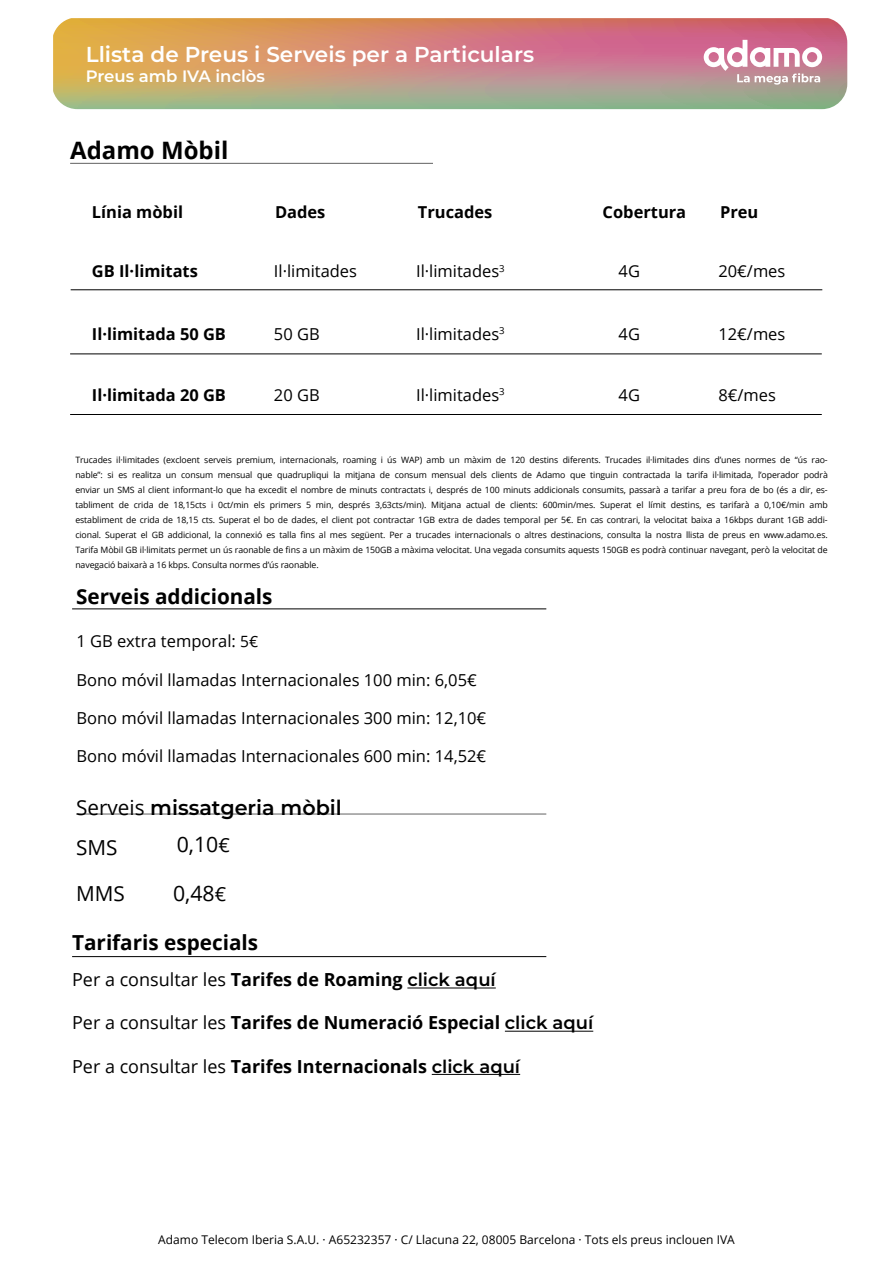
<style>
.page{position:relative;width:893px;height:1263px;background:#fff}
.page>*{position:absolute;margin:0;border:0;box-sizing:border-box;transform-origin:0 0}
.t1{font:700 24px "Open Sans";color:#000}
.t2{font:600 21.6px "Montserrat";color:#fff}
.t3{font:21.3px "Open Sans";color:#000}
.t4{font:700 20.7px "Open Sans";color:#000}
.t5{font:600 20.7px "Montserrat";color:#000}
.t6{font:20.7px "Open Sans";color:#000}
.t7{font:700 18px "Open Sans";color:#000}
.t8{font:18px "Open Sans";color:#000}
.t9{font:16.5px "Open Sans";color:#000}
.t10{font:700 16.5px "Open Sans";color:#000}
.t11{font:600 16.5px "Montserrat";color:#fff}
.t12{font:12px "Open Sans";color:#000}
.t13{font:8.7px/15px "Open Sans";letter-spacing:-.01em;color:#000;text-align:justify}
.s1{font-size:15.6px}
.s2{font-family:"Open Sans";font-weight:400}
.s3{font-size:19.5px}
.s4{font-weight:700}
.s5{font-family:"Montserrat";font-weight:600}
.s6{font-weight:400}
</style>
<div class="page">
<hr style="left:70px;top:163px;width:363px;height:1px;background:#636363">
<hr style="left:72px;top:608px;width:474px;height:1px;background:#000">
<hr style="left:76px;top:814px;width:470px;height:1px;background:#636363">
<hr style="left:70px;top:354px;width:752px;height:1px;background:#000">
<hr style="left:70px;top:414px;width:752px;height:1px;background:#000">
<hr style="left:71px;top:289px;width:751px;height:1px;background:#000">
<hr style="left:407px;top:987px;width:89px;height:1px;background:#000">
<hr style="left:505px;top:1031px;width:88px;height:1px;background:#000">
<hr style="left:432px;top:1074px;width:88px;height:1px;background:#000">
<hr style="left:72px;top:956px;width:474px;height:1px;background:#000">
<svg style="left:53px;top:18px;width:794px;height:91px;background:#c59579"></svg>
<svg style="left:704px;top:40px;width:118px;height:45px"></svg>
<h2 class="t2" style="left:86px;top:39px;width:450px">Llista de Preus i Serveis per a Particulars</h2>
<h3 class="t11" style="left:86px;top:64px;width:181px">Preus amb IVA inclòs</h3>
<h1 class="t1" style="left:70px;top:133px;width:160px">Adamo Mòbil</h1>
<h3 class="t10" style="left:92px;top:200px;width:93px">Línia mòbil</h3>
<h3 class="t10" style="left:275px;top:200px;width:52px">Dades</h3>
<h3 class="t10" style="left:418px;top:200px;width:76px">Trucades</h3>
<h3 class="t10" style="left:603px;top:200px;width:85px">Cobertura</h3>
<h3 class="t10" style="left:720px;top:200px;width:40px">Preu</h3>
<h3 class="t9" style="left:274px;top:260px;width:85px">Il·limitades</h3>
<h3 class="t9" style="left:619px;top:260px;width:23px">4G</h3>
<h3 class="t9" style="left:718px;top:260px;width:68px">20€/mes</h3>
<h3 class="t10" style="left:92px;top:259px;width:107px">GB Il·limitats</h3>
<h3 class="t9" style="left:416px;top:260px;width:90px">Il·limitades<sup>3</sup></h3>
<h3 class="t10" style="left:92px;top:322px;width:136px">Il·limitada 50 GB</h3>
<h3 class="t9" style="left:416px;top:323px;width:90px">Il·limitades<sup>3</sup></h3>
<h3 class="t9" style="left:274px;top:323px;width:47px">50 GB</h3>
<h3 class="t9" style="left:619px;top:323px;width:23px">4G</h3>
<h3 class="t9" style="left:718px;top:323px;width:68px">12€/mes</h3>
<h3 class="t10" style="left:92px;top:383px;width:136px">Il·limitada 20 GB</h3>
<h3 class="t9" style="left:416px;top:383px;width:90px">Il·limitades<sup>3</sup></h3>
<h3 class="t9" style="left:274px;top:383px;width:47px">20 GB</h3>
<h3 class="t9" style="left:619px;top:383px;width:23px">4G</h3>
<h3 class="t9" style="left:718px;top:383px;width:59px">8€/mes</h3>
<p class="t13" style="left:75px;top:452px;width:754px">Trucades il·limitades (excloent serveis premium, internacionals, roaming i ús WAP) amb un màxim de 120 destins diferents. Trucades il·limitades dins d’unes normes de “ús rao&shy;nable”: si es realitza un consum mensual que quadrupliqui la mitjana de consum mensual dels clients de Adamo que tinguin contractada la tarifa il·limitada, l’operador podrà enviar un SMS al client informant-lo que ha excedit el nombre de minuts contractats i, després de 100 minuts addicionals consumits, passarà a tarifar a preu fora de bo (és a dir, es&shy;tabliment de crida de 18,15cts i 0ct/min els primers 5 min, després 3,63cts/min). Mitjana actual de clients: 600min/mes. Superat el límit destins, es tarifarà a 0,10€/min amb establiment de crida de 18,15 cts. Superat el bo de dades, el client pot contractar 1GB extra de dades temporal per 5€. En cas contrari, la velocitat baixa a 16kbps durant 1GB addi&shy;cional. Superat el GB addicional, la connexió es talla fins al mes següent. Per a trucades internacionals o altres destinacions, consulta la nostra llista de preus en www.adamo.es.<br>Tarifa Mòbil GB il·limitats permet un ús raonable de fins a un màxim de 150GB a màxima velocitat. Una vegada consumits aquests 150GB es podrà continuar navegant, però la velocitat de navegació baixarà a 16 kbps. Consulta normes d’ús raonable.</p>
<h3 class="t4" style="left:76px;top:582px;width:198px">Serveis addicionals</h3>
<h3 class="t9" style="left:76px;top:630px;width:183px">1 GB extra temporal: <span class="s1">5€</span></h3>
<h3 class="t9" style="left:76px;top:668px;width:402px">Bono móvil llamadas Internacionales 100 min: 6,05€</h3>
<h3 class="t9" style="left:76px;top:706px;width:411px">Bono móvil llamadas Internacionales 300 min: 12,10€</h3>
<h3 class="t9" style="left:76px;top:744px;width:411px">Bono móvil llamadas Internacionales 600 min: 14,52€</h3>
<h3 class="t5" style="left:76px;top:792px;width:267px"><span class="s2">Serveis</span> missatgeria mòbil</h3>
<h3 class="t6" style="left:76px;top:833px;width:43px">SMS</h3>
<h3 class="t6" style="left:76px;top:879px;width:50px">MMS</h3>
<h3 class="t3" style="left:177px;top:830px;width:55px">0,10<span class="s3">€</span></h3>
<h3 class="t3" style="left:173px;top:878px;width:55px">0,48<span class="s3">€</span></h3>
<h3 class="t4" style="left:72px;top:927px;width:188px">Tarifaris especials</h3>
<h3 class="t8" style="left:72px;top:967px;width:425px">Per a consultar les <span class="s4">Tarifes de Roaming</span> <span class="s5">click aquí</span></h3>
<h3 class="t7" style="left:72px;top:1010px;width:523px"><span class="s6">Per a consultar les</span> Tarifes de Numeració Especial <span class="s5">click aquí</span></h3>
<h3 class="t7" style="left:72px;top:1053px;width:450px"><span class="s6">Per a consultar les</span> Tarifes Internacionals <span class="s5">click aquí</span></h3>
<h3 class="t12" style="left:158px;top:1231px;width:578px">Adamo Telecom Iberia S.A.U. · A65232357 · C/ Llacuna 22, 08005 Barcelona · Tots els preus inclouen IVA</h3>
</div>
